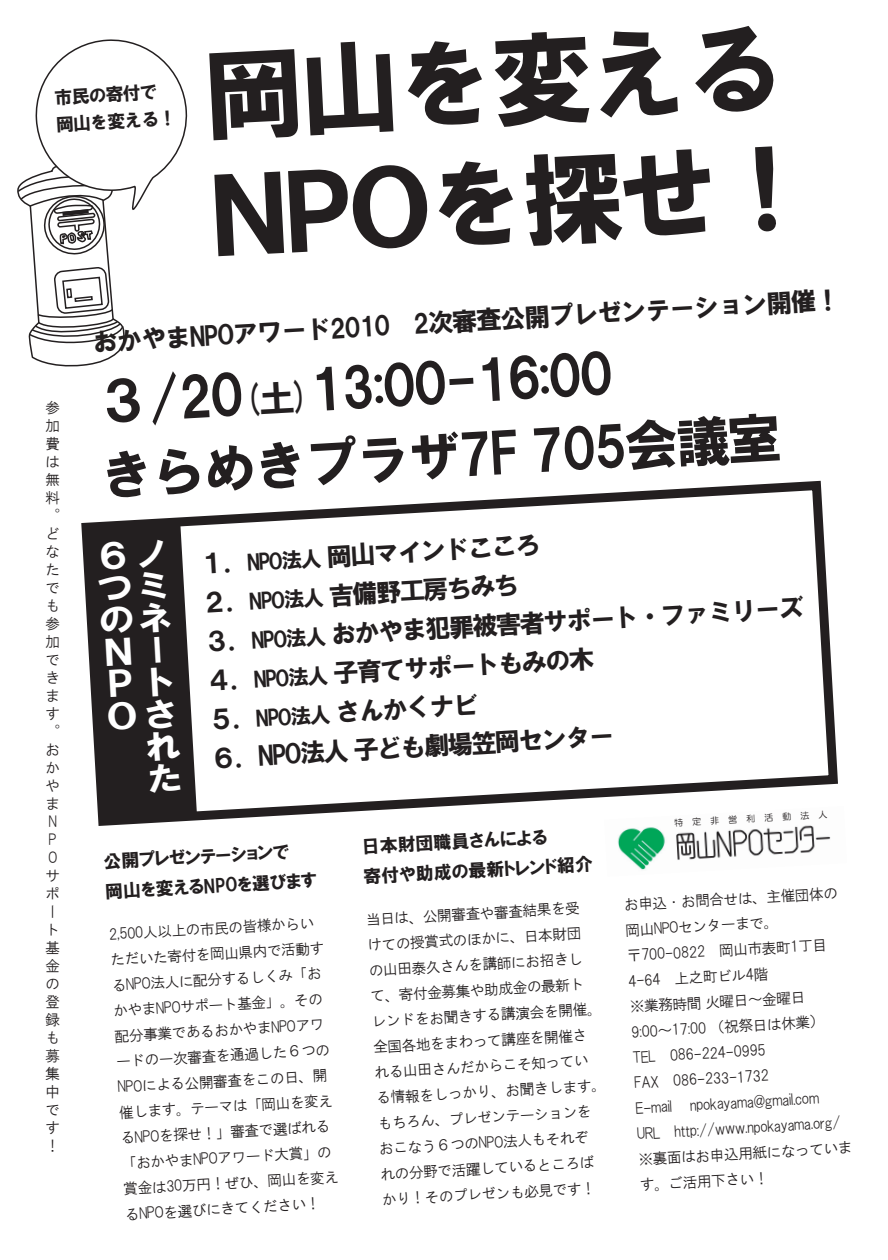
<style>
.page{position:relative;width:888px;height:1260px;background:#fff}
.page>*{position:absolute;margin:0;border:0;box-sizing:border-box;transform-origin:0 0}
.t1{font:54px/73.2px "HGS Soei Kakugothic UB";color:#231f20}
.t2{font:33.75px/32.1px "HGS Soei Kakugothic UB";color:#fff;text-align:justify;scale:1.11 1}
.t3{font:25.5px/39px "HGS Soei Kakugothic UB";color:#231f20}
.t4{font:18px/30px "HGP Soei Kakugothic UB";color:#231f20}
.t5{font:18px/27px "HGS Soei Kakugothic UB";color:#231f20}
.t6{font:15px/18px "HGS Gothic M";color:#231f20}
.t7{font:9px "HG Maru Gothic MPRO";color:#231f20}
.s1{font-size:36px}
.s2{font-size:21px}
</style>
<div class="page">
<svg style="left:209px;top:49px;width:89px;height:91px"></svg>
<svg style="left:307px;top:42px;width:86px;height:93px"></svg>
<svg style="left:408px;top:41px;width:74px;height:84px"></svg>
<svg style="left:495px;top:32px;width:94px;height:95px"></svg>
<svg style="left:600px;top:31px;width:78px;height:87px"></svg>
<svg style="left:695px;top:26px;width:79px;height:86px"></svg>
<svg style="left:214px;top:165px;width:214px;height:91px"></svg>
<svg style="left:439px;top:161px;width:74px;height:84px"></svg>
<svg style="left:526px;top:149px;width:184px;height:97px"></svg>
<svg style="left:755px;top:146px;width:21px;height:86px"></svg>
<svg style="left:17px;top:39px;width:171px;height:328px"></svg>
<svg style="left:81px;top:480px;width:757px;height:346px"></svg>
<img style="left:604px;top:806px;width:234px;height:64px">
<svg style="left:86px;top:522px;width:111px;height:299px;background:#3b3839"></svg>
<p class="t5" style="left:54px;top:83px;width:122px;rotate:-3deg">市民の寄付で岡山を変える！</p>
<p class="t6" style="left:45px;top:399px;width:16px">参加費は無料。どなたでも参加できます。おかやま<br>N<br>P<br>Oサポート基金の登録も募集中です！</p>
<h3 class="t3" style="left:92px;top:321px;width:750px;rotate:-3deg">おかやまNPOアワード2010　2次審査公開プレゼンテーション開催！</h3>
<h1 class="t1" style="left:94px;top:364px;width:684px;rotate:-3deg">３/20<span class="s1">(土)</span>13:00-16:00<br>きらめきプラザ7F 705会議室</h1>
<h2 class="t2" style="left:133px;top:538px;width:18px;rotate:-3deg">ノミネートされた</h2>
<h3 class="t3" style="left:199px;top:543px;width:603px;rotate:-3deg">１．<span class="s2">NPO法人</span> 岡山マインドこころ<br>２．<span class="s2">NPO法人</span> 吉備野工房ちみち<br>３．<span class="s2">NPO法人</span> おかやま犯罪被害者サポート・ファミリーズ<br>４．<span class="s2">NPO法人</span> 子育てサポートもみの木<br>５．<span class="s2">NPO法人</span> さんかくナビ<br>６．NPO法人 子ども劇場笠岡センター</h3>
<p class="t4" style="left:103px;top:846px;width:214px;rotate:-3deg">公開プレゼンテーションで<br>岡山を変えるNPOを選びます</p>
<p class="t6" style="left:108px;top:921px;width:219px;line-height:25.5px;rotate:-3deg">2,500人以上の市民の皆様からいただいた寄付を岡山県内で活動するNPO法人に配分するしくみ「おかやまNPOサポート基金」。その配分事業であるおかやまNPOアワードの一次審査を通過した６つの<br>NPOによる公開審査をこの日、開催します。テーマは「岡山を変えるNPOを探せ！」審査で選ばれる「おかやまNPOアワード大賞」の賞金は30万円！ぜひ、岡山を変えるNPOを選びにきてください！</p>
<p class="t4" style="left:361px;top:832px;width:232px;rotate:-3deg">日本財団職員さんによる<br>寄付や助成の最新トレンド紹介</p>
<p class="t6" style="left:365px;top:906px;width:233px;line-height:25.5px;rotate:-3deg">当日は、公開審査や審査結果を受けての授賞式のほかに、日本財団の山田泰久さんを講師にお招きして、寄付金募集や助成金の最新トレンドをお聞きする講演会を開催。全国各地をまわって講座を開催される山田さんだからこそ知っている情報をしっかり、お聞きします。もちろん、プレゼンテーションをおこなう６つのNPO法人もそれぞ<br>れの分野で活躍しているところばかり！そのプレゼンも必見です！</p>
<p class="t7" style="left:674px;top:818px;width:154px;rotate:-3deg">特定非営利活動法人</p>
<p class="t6" style="left:623px;top:892px;width:217px;line-height:25.5px;rotate:-3deg">お申込・お問合せは、主催団体の岡山NPOセンターまで。〒700-0822　岡山市表町1丁目<br>4-64　上之町ビル4階<br>※業務時間 火曜日～金曜日　<br>9:00～17:00 （祝祭日は休業）<br>TEL　086-224-0995<br>FAX　086-233-1732<br>E-mail 　npokayama@gmail.com<br>URL　http://www.npokayama.org/ ※裏面はお申込用紙になっています。ご活用下さい！　</p>
</div>
